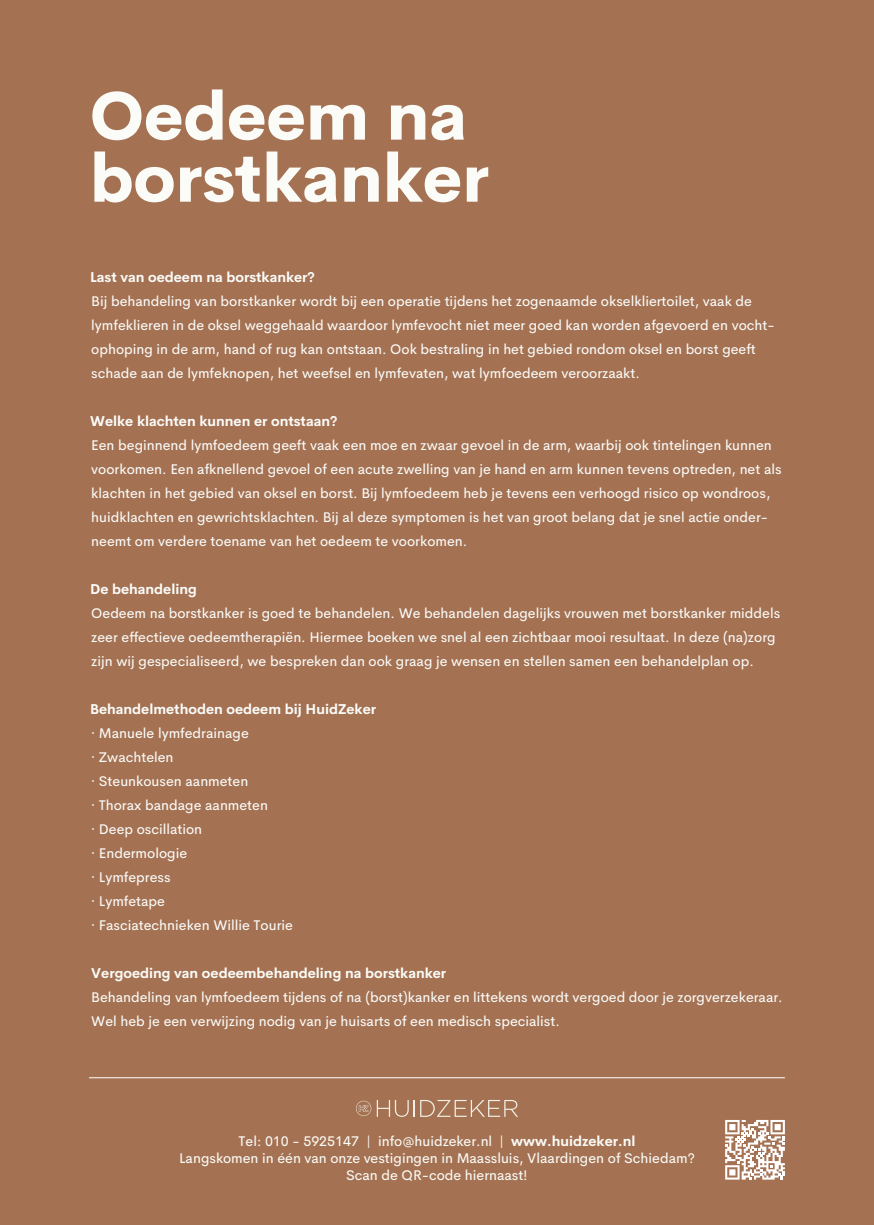
<style>
.page{position:relative;width:874px;height:1225px;background:#fff}
.page>*{position:absolute;margin:0;border:0;box-sizing:border-box;transform-origin:0 0}
.t1{font:800 67px/62px "Cerebri Sans";color:#fbfbf7}
.t2{font:14px/24px "Cerebri Sans";color:#fbfbf9}
.t3{font:14px/16.8px "Cerebri Sans";color:#fbfbf7;text-align:center}
.t4{font:700 14px "Cerebri Sans";color:#fbfbf9}
.t5{font:700 14px "Cerebri Sans";color:#fbfbf7}
.s1{font-weight:700}
.s2{font-weight:800;color:#fbfbf7}
</style>
<div class="page">
<div style="left:0;top:0;width:873px;height:1225px;background:#a47253"></div>
<svg style="left:420px;top:1100px;width:97px;height:16px"></svg>
<svg style="left:356px;top:1100px;width:58px;height:16px"></svg>
<hr style="left:89px;top:1077px;width:695px;height:1px;background:#fff">
<svg style="left:725px;top:1120px;width:59px;height:59px"></svg>
<h1 class="t1" style="left:90px;top:79px;width:400px">Oedeem na borstkanker</h1>
<p class="t4" style="left:90px;top:265px;width:226px">Last van oedeem na borstkanker?</p>
<p class="t2" style="left:91px;top:287px;width:684px">Bij behandeling van borstkanker wordt bij een operatie tijdens het zogenaamde okselkliertoilet, vaak de lymfeklieren in de oksel weggehaald waardoor lymfevocht niet meer goed kan worden afgevoerd en vocht&shy;ophoping in de arm, hand of rug kan ontstaan. Ook bestraling in het gebied rondom oksel en borst geeft schade aan de lymfeknopen, het weefsel en lymfevaten, wat lymfoedeem veroorzaakt.</p>
<p class="t4" style="left:90px;top:409px;width:249px">Welke klachten kunnen er ontstaan?</p>
<p class="t2" style="left:91px;top:431px;width:691px">Een beginnend lymfoedeem geeft vaak een moe en zwaar gevoel in de arm, waarbij ook tintelingen kunnen voorkomen. Een afknellend gevoel of een acute zwelling van je hand en arm kunnen tevens optreden, net als klachten in het gebied van oksel en borst. Bij lymfoedeem heb je tevens een verhoogd risico op wondroos, huidklachten en gewrichtsklachten. Bij al deze symptomen is het van groot belang dat je snel actie onder&shy;neemt om verdere toename van het oedeem te voorkomen.</p>
<p class="t4" style="left:90px;top:577px;width:108px">De behandeling</p>
<p class="t2" style="left:91px;top:599px;width:690px">Oedeem na borstkanker is goed te behandelen. We behandelen dagelijks vrouwen met borstkanker middels zeer effectieve oedeemtherapiën. Hiermee boeken we snel al een zichtbaar mooi resultaat. In deze (na)zorg zijn wij gespecialiseerd, we bespreken dan ook graag je wensen en stellen samen een behandelplan op.</p>
<p class="t2" style="left:90px;top:695px;width:287px"><span class="s1">Behandelmethoden oedeem bij HuidZeker </span><span class="s2">·</span> Manuele lymfedrainage<br><span class="s2">·</span> Zwachtelen<br><span class="s2">·</span> Steunkousen aanmeten<br><span class="s2">·</span> Thorax bandage aanmeten<br><span class="s2">·</span> Deep oscillation<br><span class="s2">·</span> Endermologie<br><span class="s2">·</span> Lymfepress<br><span class="s2">·</span> Lymfetape<br><span class="s2">·</span> Fasciatechnieken Willie Tourie</p>
<p class="t5" style="left:91px;top:961px;width:356px">Vergoeding van oedeembehandeling na borstkanker</p>
<p class="t2" style="left:91px;top:983px;width:692px">Behandeling van lymfoedeem tijdens of na (borst)kanker en littekens wordt vergoed door je zorgverzekeraar.<br>Wel heb je een verwijzing nodig van je huisarts of een medisch specialist.</p>
<p class="t3" style="left:179px;top:1131px;width:517px">Tel: 010 - 5925147 | info@huidzeker.nl | <span class="s1">www.huidzeker.nl<br></span>Langskomen in één van onze vestigingen in Maassluis, Vlaardingen of Schiedam?<br>Scan de QR-code hiernaast!</p>
</div>
